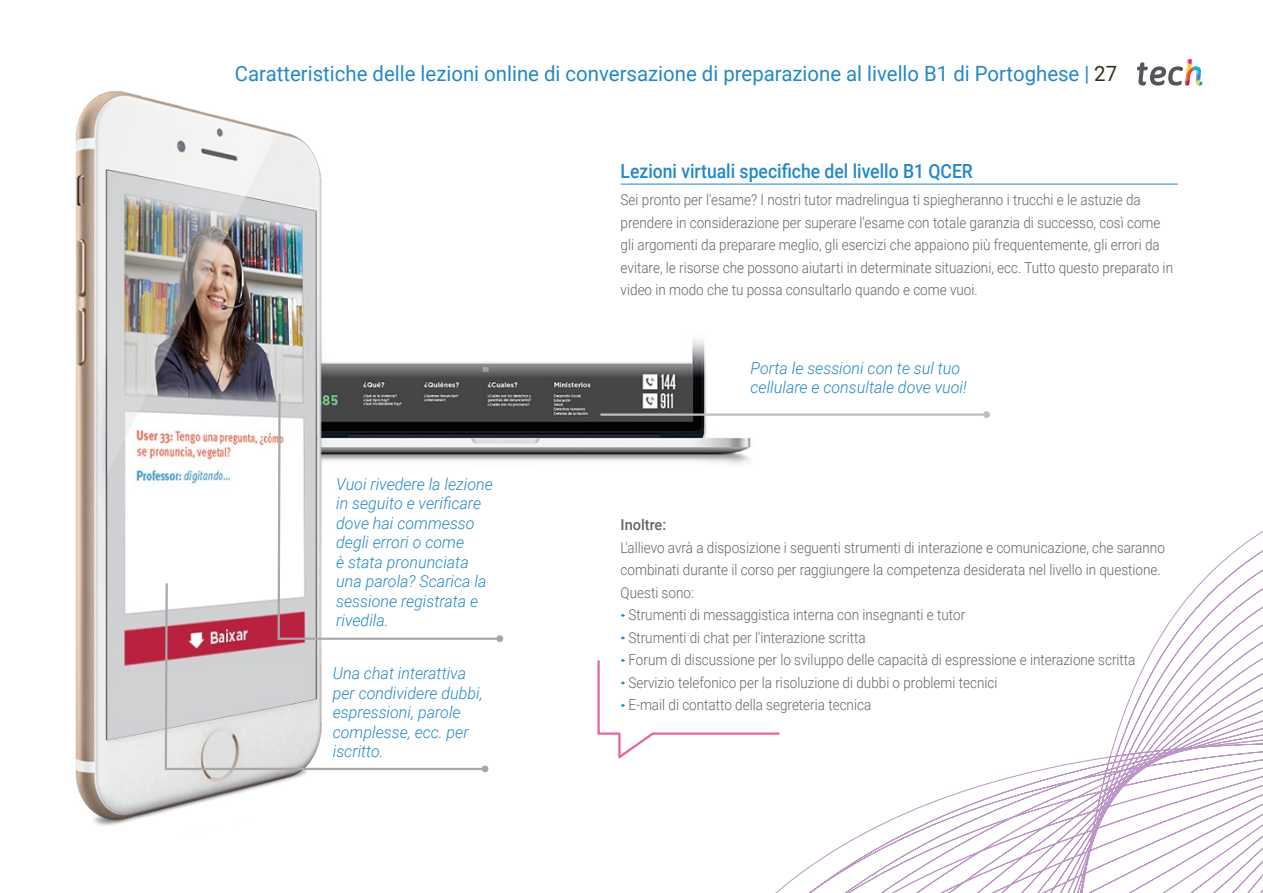
<style>
.page{position:relative;width:1263px;height:893px;background:#fff}
.page>*{position:absolute;margin:0;border:0;box-sizing:border-box;transform-origin:0 0}
.t1{font:21px "Roboto";color:#2488c9}
.t2{font:500 19.5px "Roboto";color:#2488c9;scale:.9 1}
.t3{font:italic 300 16.5px/19.5px "Roboto";color:#2488c9}
.t4{font:300 15px/22.5px "Roboto";color:#61646a;scale:.9 1}
.t5{font:500 15px "Roboto";color:#61646a}
.s1{color:#312e20}
</style>
<div class="page">
<svg style="left:1137px;top:59px;width:65px;height:27px"></svg>
<svg style="left:775px;top:530px;width:488px;height:363px"></svg>
<img style="left:588px;top:339px;width:402px;height:126px">
<img style="left:75px;top:91px;width:513px;height:735px">
<hr style="left:600px;top:413px;width:386px;height:3px;background:#bfbfbf">
<div style="left:983px;top:411px;width:7px;height:7px;background:#bfbfbf;border-radius:50%"></div>
<svg style="left:276px;top:391px;width:226px;height:250px"></svg>
<div style="left:496px;top:635px;width:7px;height:7px;background:#a8a8a8;border-radius:50%"></div>
<svg style="left:164px;top:581px;width:324px;height:190px"></svg>
<div style="left:482px;top:765px;width:6px;height:7px;background:#a8a8a8;border-radius:50%"></div>
<hr style="left:621px;top:184px;width:557px;height:1px;background:#2488c9">
<svg style="left:621px;top:614px;width:4px;height:3px"></svg>
<svg style="left:597px;top:658px;width:185px;height:103px"></svg>
<h1 class="t1" style="left:235px;top:59px;width:884px">Caratteristiche delle lezioni online di conversazione di preparazione al livello B1 di Portoghese | <span class="s1">27</span></h1>
<h2 class="t2" style="left:621px;top:158px;width:393px">Lezioni virtuali specifiche del livello B1 QCER</h2>
<p class="t4" style="left:621px;top:188px;width:615px">Sei pronto per l'esame? I nostri tutor madrelingua ti spiegheranno i trucchi e le astuzie da prendere in considerazione per superare l'esame con totale garanzia di successo, così come gli argomenti da preparare meglio, gli esercizi che appaiono più frequentemente, gli errori da evitare, le risorse che possono aiutarti in determinate situazioni, ecc. Tutto questo preparato in video in modo che tu possa consultarlo quando e come vuoi.</p>
<p class="t3" style="left:336px;top:474px;width:158px">Vuoi rivedere la lezione in seguito e verificare dove hai commesso degli errori o come<br>è stata pronunciata una parola? Scarica la sessione registrata e rivedila.</p>
<p class="t3" style="left:333px;top:663px;width:151px">Una chat interattiva per condividere dubbi, espressioni, parole complesse, ecc. per iscritto.</p>
<p class="t3" style="left:750px;top:358px;width:218px">Porta le sessioni con te sul tuo cellulare e consultale dove vuoi!</p>
<p class="t5" style="left:621px;top:514px;width:47px">Inoltre:</p>
<p class="t4" style="left:621px;top:535px;width:606px">L'allievo avrà a disposizione i seguenti strumenti di interazione e comunicazione, che saranno</p>
<p class="t4" style="left:621px;top:558px;width:602px">combinati durante il corso per raggiungere la competenza desiderata nel livello in questione.</p>
<p class="t4" style="left:621px;top:580px;width:83px">Questi sono:</p>
<p class="t4" style="left:628px;top:603px;width:376px">Strumenti di messaggistica interna con insegnanti e tutor</p>
<p class="t4" style="left:628px;top:625px;width:265px">Strumenti di chat per l'interazione scritta</p>
<p class="t4" style="left:628px;top:648px;width:565px">Forum di discussione per lo sviluppo delle capacità di espressione e interazione scritta</p>
<p class="t4" style="left:628px;top:670px;width:411px">Servizio telefonico per la risoluzione di dubbi o problemi tecnici</p>
<p class="t4" style="left:628px;top:693px;width:271px">E-mail di contatto della segreteria tecnica</p>
</div>
